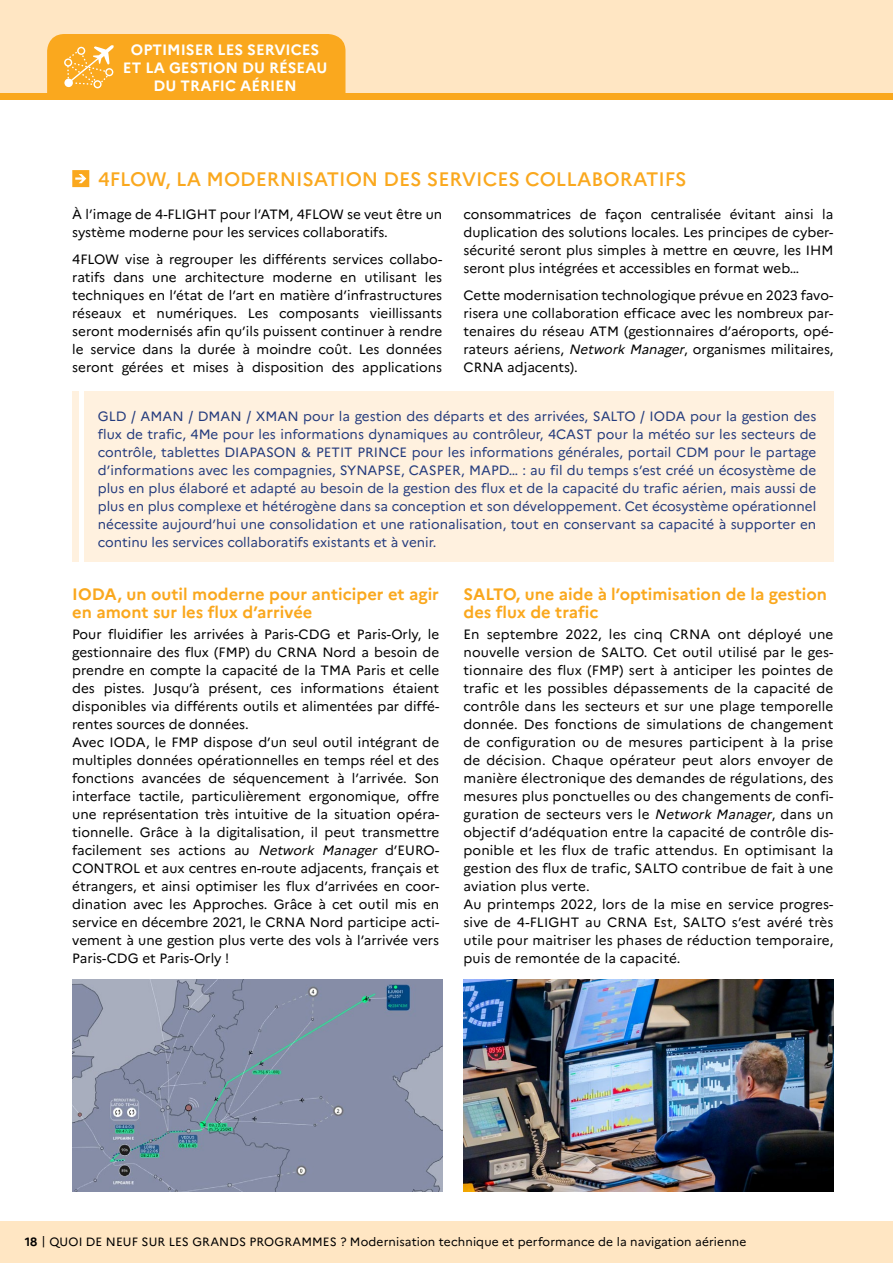
<style>
.page{position:relative;width:893px;height:1263px;background:#ffe6c3}
.page>*{position:absolute;margin:0;border:0;box-sizing:border-box;transform-origin:0 0}
.t1{font:500 19.5px "Marianne";color:#faa81e}
.t2{font:700 16.5px/18.1px "Marianne";color:#faa81e}
.t3{font:700 15px/18px "Marianne";color:#fff;text-align:center}
.t4{font:13.5px/18px "Marianne";color:#000}
.t5{font:13.5px/18px "Marianne";color:#243b7d;text-align:justify}
.t6{font:12px "Marianne";letter-spacing:.01em;color:#000}
.s1{font-style:italic}
.s2{font-weight:700}
</style>
<div class="page">
<div style="left:47px;top:34px;width:298px;height:243px;background:#faa81e;border-radius:17px"></div>
<svg style="left:64px;top:45px;width:50px;height:43px"></svg>
<div style="left:0;top:100px;width:893px;height:1120px;background:#fff"></div>
<div style="left:0;top:94px;width:893px;height:6px;background:#faa81e"></div>
<div style="left:72px;top:391px;width:761px;height:170px;background:#fff1df"></div>
<hr style="left:80px;top:387px;width:4px;height:177px;background:#fff">
<img style="left:72px;top:979px;width:370px;height:213px">
<img style="left:464px;top:979px;width:369px;height:213px">
<svg style="left:72px;top:170px;width:17px;height:17px"></svg>
<p class="t3" style="left:123px;top:40px;width:206px">OPTIMISER LES SERVICES<br>ET LA GESTION DU RÉSEAU<br>DU TRAFIC AÉRIEN</p>
<h1 class="t1" style="left:98px;top:167px;width:590px">4FLOW, LA MODERNISATION DES SERVICES COLLABORATIFS</h1>
<p class="t4" style="left:72px;top:206px;width:371px">À l’image de 4-FLIGHT pour l’ATM, 4FLOW se veut être un système moderne pour les services collaboratifs.</p>
<p class="t4" style="left:72px;top:250px;width:371px;text-align:justify">4FLOW vise à regrouper les différents services collabo&shy;ratifs dans une architecture moderne en utilisant les techniques en l’état de l’art en matière d’infrastructures réseaux et numériques. Les composants vieillissants seront modernisés afin qu’ils puissent continuer à rendre le service dans la durée à moindre coût. Les données seront gérées et mises à disposition des applications</p>
<p class="t4" style="left:463px;top:206px;width:371px;text-align:justify">consommatrices de façon centralisée évitant ainsi la duplication des solutions locales. Les principes de cyber&shy;sécurité seront plus simples à mettre en œuvre, les IHM seront plus intégrées et accessibles en format web…</p>
<p class="t4" style="left:463px;top:286px;width:371px;text-align:justify">Cette modernisation technologique prévue en 2023 favo&shy;risera une collaboration efficace avec les nombreux par&shy;tenaires du réseau ATM (gestionnaires d’aéroports, opé&shy;rateurs aériens, <span class="s1">Network Manager</span>, organismes militaires, CRNA adjacents).</p>
<p class="t5" style="left:98px;top:407px;width:720px">GLD / AMAN / DMAN / XMAN pour la gestion des départs et des arrivées, SALTO / IODA pour la gestion des flux de trafic, 4Me pour les informations dynamiques au contrôleur, 4CAST pour la météo sur les secteurs de contrôle, tablettes DIAPASON &amp; PETIT PRINCE pour les informations générales, portail CDM pour le partage d’informations avec les compagnies, SYNAPSE, CASPER, MAPD… : au fil du temps s’est créé un écosystème de plus en plus élaboré et adapté au besoin de la gestion des flux et de la capacité du trafic aérien, mais aussi de plus en plus complexe et hétérogène dans sa conception et son développement. Cet écosystème opérationnel nécessite aujourd’hui une consolidation et une rationalisation, tout en conservant sa capacité à supporter en continu les services collaboratifs existants et à venir.</p>
<p class="t2" style="left:72px;top:585px;width:368px">IODA, un outil moderne pour anticiper et agir en amont sur les flux d’arrivée</p>
<p class="t2" style="left:463px;top:585px;width:365px">SALTO, une aide à l’optimisation de la gestion des flux de trafic</p>
<p class="t4" style="left:72px;top:625px;width:369px">Pour fluidifier les arrivées à Paris-CDG et Paris-Orly, le gestionnaire des flux (FMP) du CRNA Nord a besoin de prendre en compte la capacité de la TMA Paris et celle des pistes. Jusqu’à présent, ces informations étaient disponibles via différents outils et alimentées par diffé&shy;rentes sources de données.<br>Avec IODA, le FMP dispose d’un seul outil intégrant de multiples données opérationnelles en temps réel et des fonctions avancées de séquencement à l’arrivée. Son interface tactile, particulièrement ergonomique, offre une représentation très intuitive de la situation opéra&shy;tionnelle. Grâce à la digitalisation, il peut transmettre facilement ses actions au <span class="s1">Network Manager</span> d’EURO-CONTROL et aux centres en-route adjacents, français et étrangers, et ainsi optimiser les flux d’arrivées en coor&shy;dination avec les Approches. Grâce à cet outil mis en service en décembre 2021, le CRNA Nord participe acti&shy;vement à une gestion plus verte des vols à l’arrivée vers Paris-CDG et Paris-Orly !</p>
<p class="t4" style="left:463px;top:625px;width:371px">En septembre 2022, les cinq CRNA ont déployé une nouvelle version de SALTO. Cet outil utilisé par le ges&shy;tionnaire des flux (FMP) sert à anticiper les pointes de trafic et les possibles dépassements de la capacité de contrôle dans les secteurs et sur une plage temporelle donnée. Des fonctions de simulations de changement de configuration ou de mesures participent à la prise de décision. Chaque opérateur peut alors envoyer de manière électronique des demandes de régulations, des mesures plus ponctuelles ou des changements de confi&shy;guration de secteurs vers le <span class="s1">Network Manager</span>, dans un objectif d’adéquation entre la capacité de contrôle dis&shy;ponible et les flux de trafic attendus. En optimisant la gestion des flux de trafic, SALTO contribue de fait à une aviation plus verte.<br>Au printemps 2022, lors de la mise en service progres&shy;sive de 4-FLIGHT au CRNA Est, SALTO s’est avéré très utile pour maitriser les phases de réduction temporaire, puis de remontée de la capacité.</p>
<p class="t6" style="left:25px;top:1234px;width:723px"><span class="s2">18</span> | QUOI DE NEUF SUR LES GRANDS PROGRAMMES ? Modernisation technique et performance de la navigation aérienne</p>
</div>
